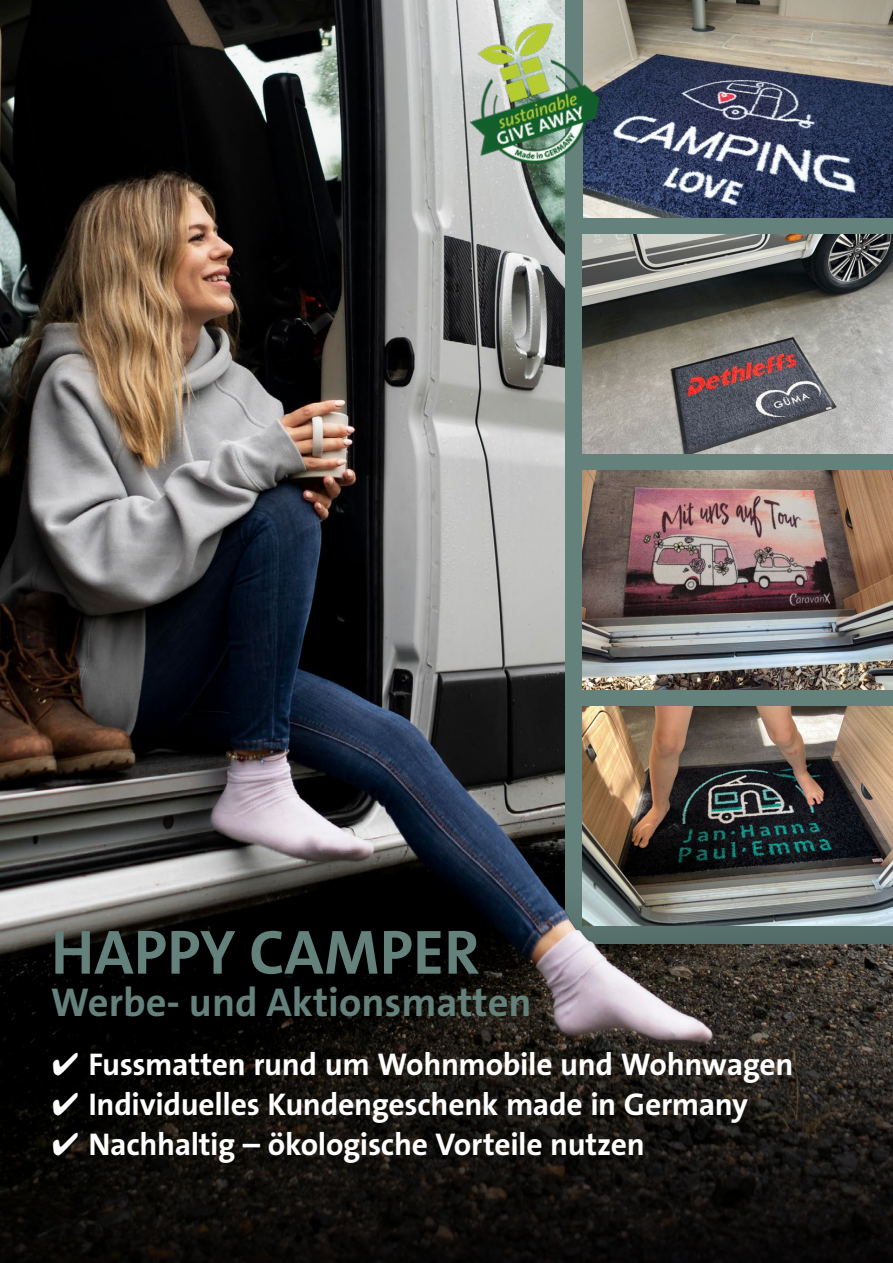
<style>
.page{position:relative;width:893px;height:1263px;background:#fff}
.page>*{position:absolute;margin:0;border:0;box-sizing:border-box;transform-origin:0 0}
.t1{font:63px "The Sans LP7 Bld";color:#64817c}
.t2{font:40.5px "The Sans LP7 Bld";color:#64817c}
.t3{font:700 31.65px "The Sans Os F";letter-spacing:-.01em;color:#fff}
</style>
<div class="page">
<img style="left:0;top:0;width:566px;height:679px">
<div style="left:566px;top:0;width:327px;height:943px;background:#64817c"></div>
<svg style="left:746px;top:926px;width:147px;height:337px;background:#282622"></svg>
<img style="left:0;top:679px;width:746px;height:584px">
<img style="left:582px;top:707px;width:311px;height:219px">
<img style="left:582px;top:235px;width:311px;height:219px">
<img style="left:583px;top:0;width:310px;height:218px">
<img style="left:582px;top:471px;width:311px;height:219px">
<img style="left:440px;top:9px;width:177px;height:177px">
<h1 class="t1" style="left:51px;top:912px;width:430px">HAPPY CAMPER</h1>
<p class="t2" style="left:51px;top:976px;width:482px">Werbe- und Aktionsmatten</p>
<p class="t3" style="left:52px;top:1044px;width:743px">✔ Fussmatten rund um Wohnmobile und Wohnwagen</p>
<p class="t3" style="left:52px;top:1084px;width:697px">✔ Individuelles Kundengeschenk made in Germany</p>
<p class="t3" style="left:52px;top:1124px;width:594px">✔ Nachhaltig – ökologische Vorteile nutzen</p>
</div>
